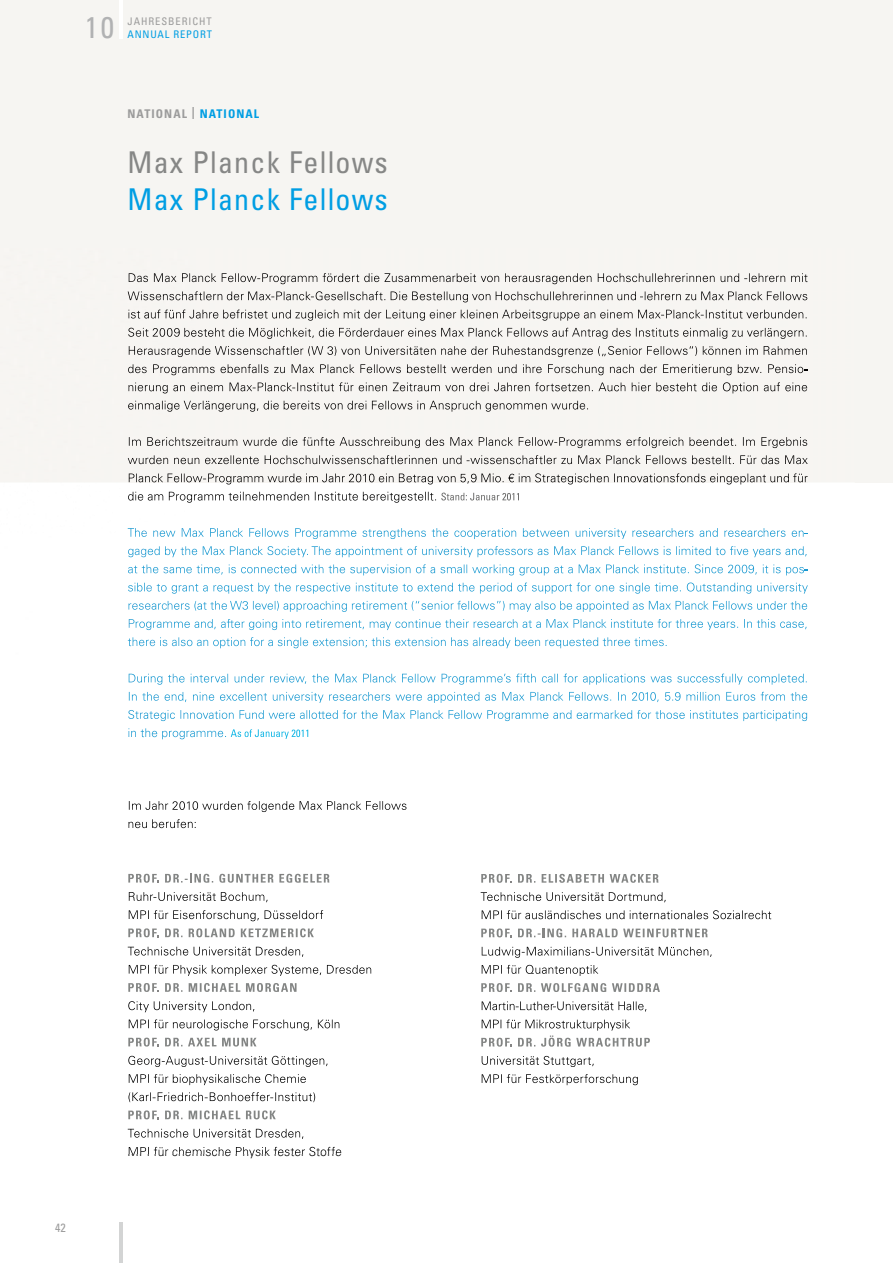
<style>
.page{position:relative;width:893px;height:1263px;background:#fff}
.page>*{position:absolute;margin:0;border:0;box-sizing:border-box;transform-origin:0 0}
.t1{font:condensed 30px "Univers LT";letter-spacing:.04em;color:#868786}
.t2{font:condensed 30px "Univers LT";letter-spacing:.04em;color:#009ee3}
.t3{font:condensed 30px "Univers LT";color:#b1b2b3}
.t4{font:300 12px "Univers LT";letter-spacing:.01em;color:#000}
.t5{font:700 condensed 12px "Univers LT";letter-spacing:.09em;color:#9c9c9c}
.t6{font:condensed 12px "Univers LT";color:#9c9c9c}
.t7{font:condensed 10.5px "Univers LT";letter-spacing:.09em;color:#9c9c9c}
.t8{font:condensed 10.5px "Univers LT";letter-spacing:.075em;color:#009ee3}
.s1{color:#009ee3}
</style>
<div class="page">
<hr style="left:119px;top:1222px;width:3px;height:41px;background:#d3d4d4">
<div style="left:0;top:0;width:893px;height:482px;background:#f6f5f2"></div>
<hr style="left:119px;top:0;width:3px;height:38px;background:#fff">
<img style="left:129px;top:273px;width:679px;height:11px">
<img style="left:128px;top:291px;width:680px;height:11px">
<img style="left:128px;top:310px;width:679px;height:11px">
<img style="left:128px;top:328px;width:679px;height:11px">
<img style="left:129px;top:346px;width:678px;height:11px">
<img style="left:128px;top:364px;width:675px;height:11px">
<img style="left:128px;top:382px;width:680px;height:11px">
<img style="left:128px;top:401px;width:460px;height:11px">
<img style="left:129px;top:437px;width:679px;height:11px">
<img style="left:128px;top:455px;width:680px;height:9px">
<img style="left:129px;top:482px;width:679px;height:2px">
<img style="left:129px;top:473px;width:679px;height:9px">
<img style="left:128px;top:492px;width:309px;height:11px">
<img style="left:441px;top:493px;width:78px;height:7px">
<img style="left:128px;top:528px;width:675px;height:11px">
<img style="left:128px;top:546px;width:679px;height:11px">
<img style="left:128px;top:564px;width:676px;height:11px">
<img style="left:128px;top:582px;width:680px;height:12px">
<img style="left:128px;top:601px;width:680px;height:11px">
<img style="left:129px;top:619px;width:678px;height:11px">
<img style="left:128px;top:637px;width:539px;height:11px">
<img style="left:129px;top:673px;width:678px;height:12px">
<img style="left:129px;top:692px;width:679px;height:11px">
<img style="left:128px;top:710px;width:680px;height:11px">
<img style="left:128px;top:728px;width:99px;height:11px">
<img style="left:231px;top:729px;width:77px;height:10px">
<img style="left:129px;top:801px;width:278px;height:11px">
<img style="left:128px;top:819px;width:68px;height:9px">
<img style="left:128px;top:874px;width:22px;height:9px">
<svg style="left:152px;top:874px;width:19px;height:8px"></svg>
<img style="left:173px;top:874px;width:15px;height:8px">
<svg style="left:190px;top:874px;width:2px;height:8px"></svg>
<img style="left:194px;top:874px;width:20px;height:9px">
<svg style="left:219px;top:874px;width:6px;height:9px"></svg>
<img style="left:228px;top:874px;width:46px;height:9px">
<svg style="left:279px;top:874px;width:5px;height:8px"></svg>
<img style="left:286px;top:874px;width:22px;height:9px">
<svg style="left:310px;top:874px;width:19px;height:8px"></svg>
<img style="left:129px;top:892px;width:139px;height:10px">
<img style="left:129px;top:910px;width:194px;height:11px">
<img style="left:128px;top:928px;width:22px;height:9px">
<svg style="left:152px;top:928px;width:57px;height:9px"></svg>
<img style="left:211px;top:928px;width:24px;height:9px">
<svg style="left:241px;top:928px;width:27px;height:9px"></svg>
<img style="left:270px;top:928px;width:44px;height:9px">
<img style="left:128px;top:947px;width:175px;height:10px">
<img style="left:129px;top:965px;width:242px;height:11px">
<img style="left:128px;top:983px;width:22px;height:9px">
<svg style="left:152px;top:983px;width:45px;height:9px"></svg>
<img style="left:200px;top:983px;width:34px;height:9px">
<svg style="left:236px;top:983px;width:4px;height:9px"></svg>
<svg style="left:246px;top:983px;width:8px;height:9px"></svg>
<img style="left:257px;top:983px;width:40px;height:9px">
<img style="left:128px;top:1001px;width:126px;height:11px">
<img style="left:129px;top:1019px;width:210px;height:11px">
<img style="left:128px;top:1037px;width:22px;height:9px">
<svg style="left:152px;top:1038px;width:43px;height:8px"></svg>
<img style="left:196px;top:1038px;width:14px;height:8px">
<svg style="left:212px;top:1038px;width:4px;height:8px"></svg>
<svg style="left:222px;top:1038px;width:9px;height:8px"></svg>
<img style="left:233px;top:1038px;width:23px;height:8px">
<img style="left:128px;top:1056px;width:200px;height:11px">
<img style="left:129px;top:1074px;width:177px;height:11px">
<img style="left:128px;top:1092px;width:187px;height:10px">
<img style="left:128px;top:1110px;width:22px;height:9px">
<svg style="left:152px;top:1110px;width:45px;height:9px"></svg>
<img style="left:200px;top:1110px;width:34px;height:9px">
<svg style="left:236px;top:1110px;width:4px;height:9px"></svg>
<svg style="left:246px;top:1110px;width:5px;height:9px"></svg>
<img style="left:254px;top:1110px;width:22px;height:9px">
<img style="left:128px;top:1129px;width:175px;height:10px">
<img style="left:129px;top:1147px;width:212px;height:6px">
<img style="left:481px;top:874px;width:22px;height:9px">
<svg style="left:505px;top:874px;width:48px;height:9px"></svg>
<img style="left:555px;top:874px;width:19px;height:9px">
<svg style="left:576px;top:874px;width:6px;height:9px"></svg>
<img style="left:584px;top:874px;width:20px;height:9px">
<svg style="left:610px;top:874px;width:10px;height:9px"></svg>
<img style="left:621px;top:874px;width:37px;height:9px">
<img style="left:481px;top:892px;width:185px;height:10px">
<img style="left:482px;top:910px;width:289px;height:9px">
<img style="left:481px;top:928px;width:22px;height:9px">
<svg style="left:505px;top:928px;width:19px;height:9px"></svg>
<img style="left:526px;top:928px;width:15px;height:9px">
<svg style="left:543px;top:928px;width:2px;height:9px"></svg>
<img style="left:547px;top:928px;width:20px;height:9px">
<svg style="left:572px;top:928px;width:6px;height:9px"></svg>
<img style="left:580px;top:928px;width:23px;height:9px">
<svg style="left:605px;top:928px;width:29px;height:9px"></svg>
<img style="left:636px;top:928px;width:18px;height:9px">
<svg style="left:656px;top:928px;width:5px;height:9px"></svg>
<img style="left:663px;top:928px;width:45px;height:9px">
<img style="left:482px;top:947px;width:230px;height:11px">
<img style="left:482px;top:965px;width:116px;height:11px">
<img style="left:481px;top:983px;width:22px;height:9px">
<svg style="left:505px;top:983px;width:68px;height:9px"></svg>
<img style="left:574px;top:983px;width:33px;height:9px">
<svg style="left:612px;top:983px;width:11px;height:9px"></svg>
<img style="left:624px;top:983px;width:36px;height:9px">
<img style="left:482px;top:1001px;width:164px;height:10px">
<img style="left:482px;top:1019px;width:148px;height:11px">
<img style="left:481px;top:1038px;width:22px;height:9px">
<svg style="left:505px;top:1038px;width:19px;height:8px"></svg>
<img style="left:526px;top:1038px;width:20px;height:9px">
<svg style="left:549px;top:1035px;width:6px;height:12px"></svg>
<img style="left:557px;top:1038px;width:14px;height:9px">
<svg style="left:576px;top:1038px;width:11px;height:8px"></svg>
<img style="left:589px;top:1038px;width:53px;height:9px">
<svg style="left:644px;top:1038px;width:6px;height:8px"></svg>
<img style="left:482px;top:1056px;width:112px;height:11px">
<img style="left:482px;top:1074px;width:156px;height:11px">
<h1 class="t3" style="left:85px;top:8px;width:31px">10</h1>
<p class="t7" style="left:128px;top:15px;width:86px">JAHRESBERICHT</p>
<p class="t8" style="left:128px;top:28px;width:86px">ANNUAL REPORT</p>
<p class="t5" style="left:128px;top:106px;width:133px">NATIONAL | <span class="s1">NATIONAL</span></p>
<h1 class="t1" style="left:128px;top:143px;width:262px">Max Planck Fellows</h1>
<h1 class="t2" style="left:128px;top:181px;width:262px">Max Planck Fellows</h1>
<p class="t6" style="left:55px;top:1220px;width:12px">42</p>
<p class="t4" style="left:128px;top:1144px;width:216px">MPI für chemische Physik fester Stoffe</p>
</div>
